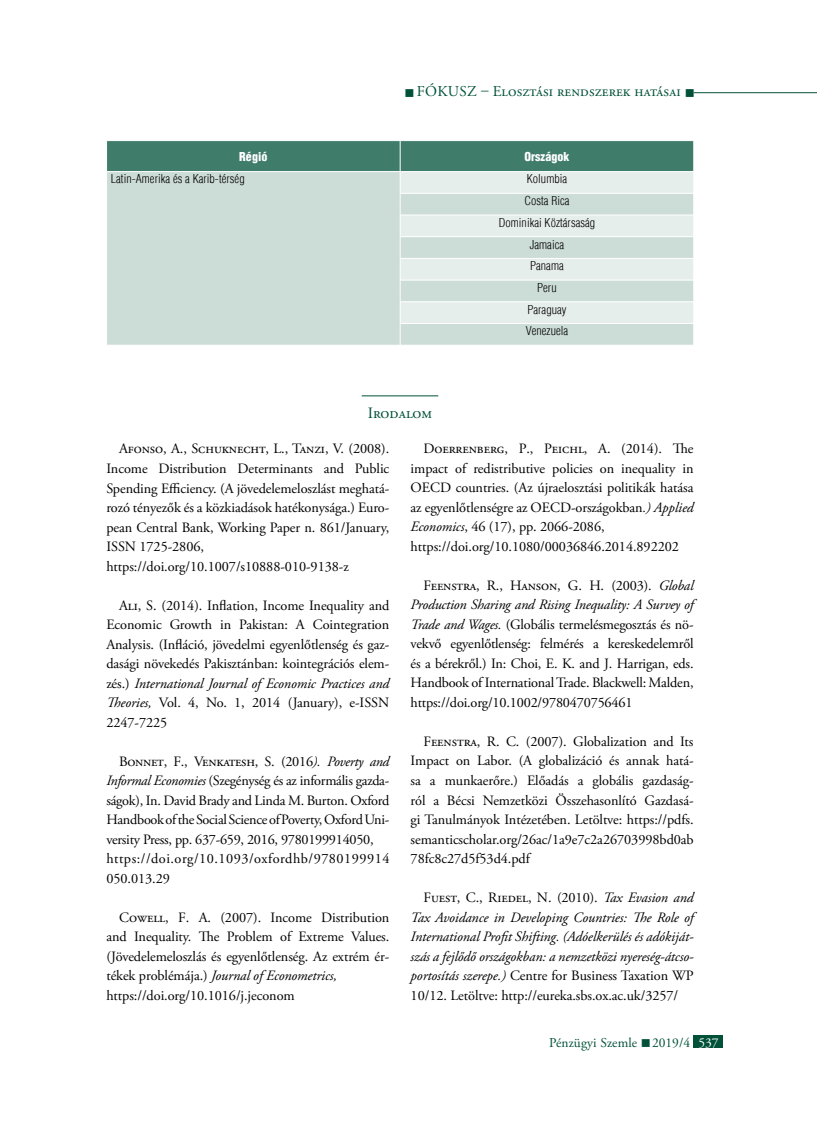
<style>
.page{position:relative;width:817px;height:1136px;background:#fff}
.page>*{position:absolute;margin:0;border:0;box-sizing:border-box;transform-origin:0 0}
.t1{font:15.75px "Adobe Garamond Pro";letter-spacing:.005em;color:#005138}
.t2{font:15px "Adobe Garamond Pro";letter-spacing:.01em;color:#005138}
.t3{font:14.25px/19.5px "Adobe Garamond Pro";letter-spacing:-.005em;color:#000}
.t4{font:italic 14.25px/19.5px "Adobe Garamond Pro";letter-spacing:-.005em;color:#000;text-align:justify}
.t5{font:13.5px "Adobe Garamond Pro";color:#005138}
.t6{font:300 condensed 12px/21.8px "H Helvetica";letter-spacing:.005em;color:#000;text-align:center}
.t7{font:900 condensed 12px "H Helvetica";letter-spacing:.005em;color:#fff}
.s1{font-style:italic}
.s2{font-style:normal}
.s3{color:#fff}
</style>
<div class="page">
<hr style="left:693px;top:92px;width:123px;height:1px;background:#005138">
<div style="left:693px;top:1035px;width:30px;height:12px;background:#005138"></div>
<hr style="left:361px;top:395px;width:77px;height:1px;background:#005138">
<svg style="left:106px;top:141px;width:588px;height:204px;background:#bed2cc"></svg>
<p class="t2" style="left:404px;top:82px;width:292px">■ Fókusz – Elosztási rendszerek hatásai ■</p>
<p class="t7" style="left:239px;top:149px;width:30px">Régió</p>
<p class="t7" style="left:524px;top:149px;width:47px">Országok</p>
<p class="t6" style="left:111px;top:168px;width:135px">Latin-Amerika és a Karib-térség</p>
<p class="t6" style="left:498px;top:168px;width:98px">Kolumbia<br>Costa Rica<br>Dominikai Köztársaság<br>Jamaica<br>Panama<br>Peru<br>Paraguay<br>Venezuela</p>
<p class="t1" style="left:367px;top:403px;width:66px">Irodalom</p>
<p class="t3" style="left:106px;top:439px;width:284px;text-indent:13px">Afonso, A., Schuknecht, L., Tanzi, V. (2008).<br>Income Distribution Determinants and Public Spending Efficiency. (A jövedelemeloszlást meghatá&shy;rozó tényezők és a közkiadások hatékonysága.) Euro&shy;pean Central Bank, Working Paper n. 861/January, ISSN 1725-2806, https://doi.org/10.1007/s10888-010-9138-z</p>
<p class="t3" style="left:106px;top:595px;width:284px;text-align:justify;text-indent:13px">Ali, S. (2014). Inflation, Income Inequality and Economic Growth in Pakistan: A Cointegration Analysis. (Infláció, jövedelmi egyenlőtlenség és gaz&shy;dasági növekedés Pakisztánban: kointegrációs elem&shy;zés.) <span class="s1">International Journal of Economic Practices and Theories,</span> Vol. 4, No. 1, 2014 (January), e-ISSN 2247-7225</p>
<p class="t3" style="left:106px;top:751px;width:284px;text-indent:13px">Bonnet, F., Venkatesh, S. (2016<span class="s1">). Poverty and Informal Economies</span> (Szegénység és az informális gazda&shy;ságok), In. David Brady and Linda M. Burton. Oxford Handbook of the Social Science of Poverty, Oxford Uni&shy;versity Press, pp. 637-659, 2016, 9780199914050, https://doi.org/10.1093/oxfordhb/9780199914<br>050.013.29</p>
<p class="t3" style="left:106px;top:907px;width:284px;text-indent:13px">Cowell, F. A. (2007). Income Distribution and Inequality. The Problem of Extreme Values. (Jövedelemeloszlás és egyenlőtlenség. Az extrém ér&shy;tékek problémája.) <span class="s1">Journal of Econometrics, </span>https://doi.org/10.1016/j.jeconom</p>
<p class="t3" style="left:410px;top:439px;width:284px;text-indent:13px">Doerrenberg, P., Peichl, A. (2014). The impact of redistributive policies on inequality in OECD countries. (Az újraelosztási politikák hatása az egyenlőtlenségre az OECD-országokban<span class="s1">.) Applied Economics</span>, 46 (17), pp. 2066-2086, https://doi.org/10.1080/00036846.2014.892202</p>
<p class="t3" style="left:410px;top:576px;width:284px;text-align:justify;text-indent:13px">Feenstra, R., Hanson, G. H. (2003). <span class="s1">Global Production Sharing and Rising Inequality: A Survey of Trade and Wages.</span> (Globális termelésmegosztás és nö&shy;vekvő egyenlőtlenség: felmérés a kereskedelemről és a bérekről.) In: Choi, E. K. and J. Harrigan, eds.<br>Handbook of International Trade. Blackwell: Malden, https://doi.org/10.1002/9780470756461</p>
<p class="t3" style="left:410px;top:732px;width:284px;text-align:justify;text-indent:13px">Feenstra, R. C. (2007). Globalization and Its Impact on Labor. (A globalizáció és annak hatá&shy;sa a munkaerőre.) Előadás a globális gazdaság&shy;ról a Bécsi Nemzetközi Összehasonlító Gazdasá&shy;gi Tanulmányok Intézetében. Letöltve: https://pdfs. semanticscholar.org/26ac/1a9e7c2a26703998bd0ab 78fc8c27d5f53d4.pdf</p>
<p class="t4" style="left:410px;top:888px;width:284px;text-indent:13px"><span class="s2">Fuest, C., Riedel, N. (2010).</span> Tax Evasion and Tax Avoidance in Developing Countries: The Role of International Profit Shifting. (Adóelkerülés és adókiját&shy;szás a fejlődő országokban: a nemzetközi nyereség-átcso&shy;portosítás szerepe.) <span class="s2">Centre for Business Taxation WP 10/12. Letöltve: http://eureka.sbs.ox.ac.uk/3257/</span></p>
<p class="t5" style="left:549px;top:1034px;width:171px">Pénzügyi Szemle ■ 2019/4 <span class="s3">537</span></p>
</div>
